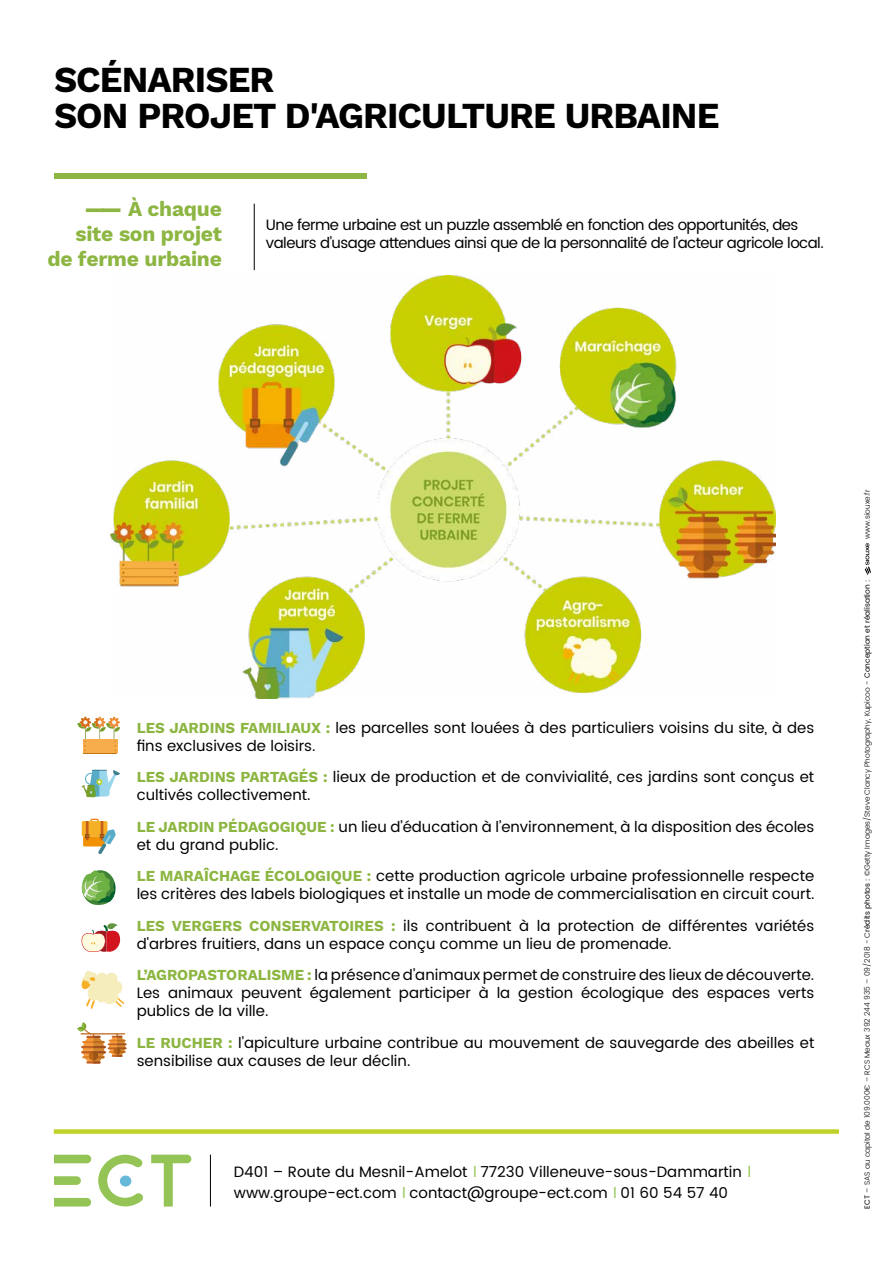
<style>
.page{position:relative;width:893px;height:1263px;background:#fff}
.page>*{position:absolute;margin:0;border:0;box-sizing:border-box;transform-origin:0 0}
.t1{font:700 36px/36px "Work Sans";letter-spacing:-.025em;color:#000}
.t2{font:700 21px/25.2px "Work Sans";letter-spacing:-.01em;color:#8cb641;text-align:right}
.t3{font:15px/18px "Poppins";color:#000}
.t4{font:15px/18px "Poppins";letter-spacing:-.035em;color:#000}
.t5{font:300 7.5px "Poppins";color:#000}
.s1{font-weight:900}
.s2{font-family:"Work Sans";font-weight:700;color:#8cb641}
.s3{color:#94c356}
.s4{font-weight:400}
</style>
<div class="page">
<img style="left:110px;top:275px;width:666px;height:424px">
<hr style="left:254px;top:204px;width:1px;height:66px;background:#000">
<div style="left:54px;top:173px;width:312px;height:6px;background:#8cb641"></div>
<div style="left:83px;top:739px;width:34px;height:15px;background:#c27614"></div>
<div style="left:83px;top:748px;width:34px;height:5px;background:#f8ad4d"></div>
<svg style="left:77px;top:716px;width:43px;height:35px"></svg>
<svg style="left:82px;top:770px;width:38px;height:27px"></svg>
<svg style="left:82px;top:819px;width:34px;height:35px"></svg>
<svg style="left:81px;top:870px;width:35px;height:35px"></svg>
<svg style="left:77px;top:1022px;width:49px;height:41px"></svg>
<svg style="left:81px;top:970px;width:44px;height:39px"></svg>
<svg style="left:81px;top:923px;width:40px;height:30px"></svg>
<div style="left:54px;top:1129px;width:785px;height:5px;background:#c0d129"></div>
<svg style="left:54px;top:1154px;width:137px;height:52px"></svg>
<hr style="left:210px;top:1154px;width:1px;height:52px;background:#000">
<svg style="left:865px;top:543px;width:6px;height:32px"></svg>
<h1 class="t1" style="left:54px;top:64px;width:667px">SCÉNARISER<br>SON PROJET D'AGRICULTURE URBAINE</h1>
<h2 class="t2" style="left:47px;top:197px;width:176px"><span class="s1">——</span> À chaque site son projet de ferme urbaine</h2>
<p class="t4" style="left:266px;top:216px;width:559px">Une ferme urbaine est un puzzle assemblé en fonction des opportunités, des valeurs d’usage attendues ainsi que de la personnalité de l’acteur agricole local.</p>
<p class="t3" style="left:137px;top:719px;width:679px"><span class="s2">LES JARDINS FAMILIAUX :</span> les parcelles sont louées à des particuliers voisins du site, à des fins exclusives de loisirs.</p>
<p class="t3" style="left:137px;top:769px;width:679px"><span class="s2">LES JARDINS PARTAGÉS :</span> lieux de production et de convivialité, ces jardins sont conçus et cultivés collectivement.</p>
<p class="t3" style="left:137px;top:818px;width:679px"><span class="s2">LE JARDIN PÉDAGOGIQUE :</span> un lieu d’éducation à l’environnement, à la disposition des écoles et du grand public.</p>
<p class="t3" style="left:137px;top:868px;width:679px"><span class="s2">LE MARAÎCHAGE ÉCOLOGIQUE :</span> cette production agricole urbaine professionnelle respecte les critères des labels biologiques et installe un mode de commercialisation en circuit court.</p>
<p class="t3" style="left:137px;top:917px;width:679px"><span class="s2">LES VERGERS CONSERVATOIRES :</span> ils contribuent à la protection de différentes variétés d'arbres fruitiers, dans un espace conçu comme un lieu de promenade.</p>
<p class="t3" style="left:137px;top:967px;width:679px;text-align:justify"><span class="s2">L’AGROPASTORALISME :</span> la présence d’animaux permet de construire des lieux de découverte.<br>Les animaux peuvent également participer à la gestion écologique des espaces verts publics de la ville.</p>
<p class="t3" style="left:137px;top:1034px;width:679px"><span class="s2">LE RUCHER :</span> l’apiculture urbaine contribue au mouvement de sauvegarde des abeilles et sensibilise aux causes de leur déclin.</p>
<p class="t3" style="left:234px;top:1161px;width:518px;line-height:21px">D401 – Route du Mesnil-Amelot <span class="s3">।</span> 77230 Villeneuve-sous-Dammartin <span class="s3">। </span>www.groupe-ect.com <span class="s3">।</span> contact@groupe-ect.com <span class="s3">।</span> 01 60 54 57 40</p>
<p class="t5" style="left:862px;top:539px;width:50px;rotate:-90deg">www.siouxe.fr</p>
<p class="t5" style="left:862px;top:1209px;width:630px;rotate:-90deg"><span class="s4">ECT</span> – SAS au capital de 109.000€ – RCS Meaux 392 244 935 – 09/2018 - C<span class="s4">rédits photos :</span> ©Getty Images/Steve Clancy Photography, Kupicoo - <span class="s4">Conception et réalisation :</span></p>
</div>
